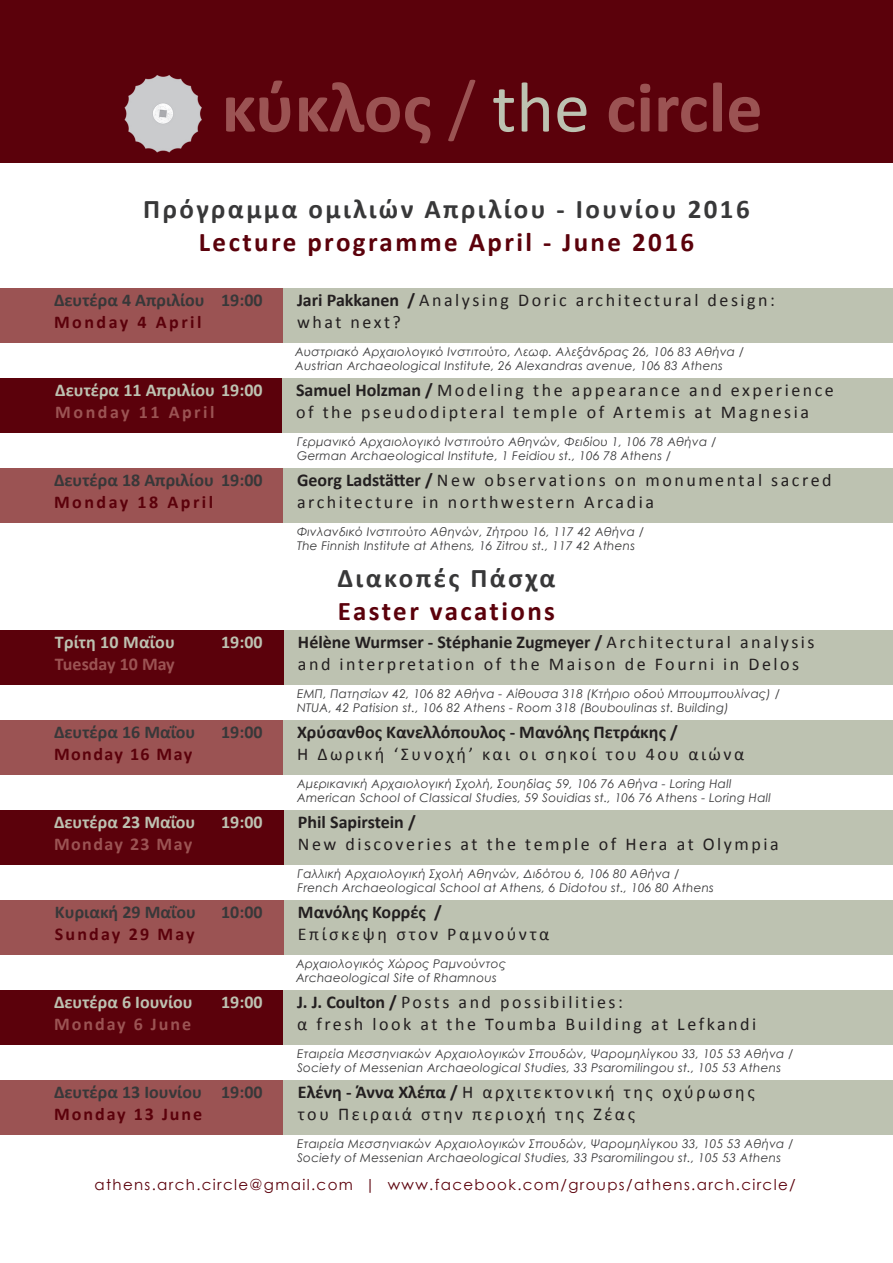
<style>
.page{position:relative;width:893px;height:1263px;background:#fff}
.page>*{position:absolute;margin:0;border:0;box-sizing:border-box;transform-origin:0 0}
.t1{font:700 72px "Calibri";color:#9b5353}
.t2{font:700 27px "Calibri";letter-spacing:.09em;color:#383839}
.t3{font:700 27px "Calibri";letter-spacing:.09em;color:#5b010b}
.t4{font:18px/21.6px "Calibri";letter-spacing:.14em;color:#231f20}
.t5{font:700 18px "Calibri";color:#231f20}
.t6{font:700 18px "Calibri";color:#383839}
.t7{font:700 18px "Calibri";color:#bdc2b1}
.t8{font:700 18px "Calibri";letter-spacing:.14em;color:#5b010b}
.t9{font:700 18px "Calibri";letter-spacing:.12em;color:#5b010b}
.t10{font:700 18px "Calibri";letter-spacing:.14em;color:#9b5353}
.t11{font:700 18px "Calibri";color:#9b5353}
.t12{font:700 18px "Calibri";letter-spacing:.08em;color:#5b010b}
.t13{font:700 18px "Calibri";letter-spacing:.11em;color:#9b5353}
.t14{font:700 18px "Calibri";letter-spacing:.09em;color:#9b5353}
.t15{font:15px "Century Gothic";letter-spacing:.09em;color:#5b010b}
.t16{font:italic 12px "Century Gothic";letter-spacing:.02em;color:#383839}
.s1{font-weight:400}
.s2{font-weight:400;color:#bdc2b1}
.s3{font-weight:700}
</style>
<div class="page">
<div style="left:0;top:0;width:893px;height:162px;background:#5b010b"></div>
<img style="left:125px;top:75px;width:77px;height:77px">
<div style="left:0;top:288px;width:284px;height:54px;background:#9b5353"></div>
<div style="left:284px;top:288px;width:609px;height:54px;background:#bdc2b1"></div>
<div style="left:0;top:378px;width:284px;height:54px;background:#5b010b"></div>
<div style="left:283px;top:378px;width:610px;height:54px;background:#bdc2b1"></div>
<div style="left:0;top:468px;width:284px;height:54px;background:#9b5353"></div>
<div style="left:284px;top:468px;width:609px;height:54px;background:#bdc2b1"></div>
<div style="left:0;top:630px;width:284px;height:54px;background:#5b010b"></div>
<div style="left:284px;top:630px;width:609px;height:54px;background:#bdc2b1"></div>
<div style="left:0;top:720px;width:284px;height:54px;background:#9b5353"></div>
<div style="left:284px;top:720px;width:609px;height:54px;background:#bdc2b1"></div>
<div style="left:0;top:810px;width:284px;height:54px;background:#5b010b"></div>
<div style="left:284px;top:810px;width:609px;height:54px;background:#bdc2b1"></div>
<div style="left:0;top:900px;width:284px;height:54px;background:#9b5353"></div>
<div style="left:284px;top:900px;width:609px;height:54px;background:#bdc2b1"></div>
<div style="left:0;top:990px;width:284px;height:54px;background:#5b010b"></div>
<div style="left:284px;top:990px;width:609px;height:54px;background:#bdc2b1"></div>
<div style="left:0;top:1080px;width:284px;height:54px;background:#9b5353"></div>
<div style="left:284px;top:1080px;width:609px;height:54px;background:#bdc2b1"></div>
<p class="t1" style="left:222px;top:62px;width:542px">κύκλος <span class="s1">/</span> <span class="s2">the</span> circle</p>
<p class="t2" style="left:143px;top:192px;width:608px">Πρόγραμμα ομιλιών Απριλίου - Ιουνίου 2016</p>
<p class="t3" style="left:199px;top:224px;width:497px">Lecture programme April - June 2016</p>
<p class="t6" style="left:54px;top:289px;width:152px">Δευτέρα 4 Απριλίου</p>
<p class="t8" style="left:54px;top:310px;width:149px">Monday 4 April</p>
<p class="t6" style="left:221px;top:289px;width:43px">19:00</p>
<p class="t7" style="left:55px;top:379px;width:209px">Δευτέρα 11 Απριλίου 19:00</p>
<p class="t10" style="left:55px;top:400px;width:161px">Monday 11 April</p>
<p class="t6" style="left:54px;top:469px;width:210px">Δευτέρα 18 Απριλίου 19:00</p>
<p class="t8" style="left:54px;top:490px;width:161px">Monday 18 April</p>
<p class="t7" style="left:55px;top:631px;width:121px">Τρίτη 10 Μαΐου</p>
<p class="t11" style="left:55px;top:652px;width:121px">Tuesday 10 May</p>
<p class="t6" style="left:54px;top:721px;width:143px">Δευτέρα 16 Μαΐου</p>
<p class="t12" style="left:54px;top:742px;width:140px">Monday 16 May</p>
<p class="t7" style="left:221px;top:631px;width:43px">19:00</p>
<p class="t6" style="left:221px;top:721px;width:43px">19:00</p>
<p class="t7" style="left:54px;top:811px;width:143px">Δευτέρα 23 Μαΐου</p>
<p class="t7" style="left:221px;top:811px;width:43px">19:00</p>
<p class="t14" style="left:54px;top:832px;width:140px">Monday 23 May</p>
<p class="t6" style="left:55px;top:901px;width:142px">Κυριακή 29 Μαΐου</p>
<p class="t9" style="left:55px;top:922px;width:141px">Sunday 29 May</p>
<p class="t7" style="left:54px;top:991px;width:140px">Δευτέρα 6 Ιουνίου</p>
<p class="t13" style="left:54px;top:1012px;width:139px">Monday 6 June</p>
<p class="t6" style="left:221px;top:901px;width:43px">10:00</p>
<p class="t7" style="left:221px;top:991px;width:43px">19:00</p>
<p class="t6" style="left:54px;top:1081px;width:149px">Δευτέρα 13 Ιουνίου</p>
<p class="t9" style="left:54px;top:1102px;width:150px">Monday 13 June</p>
<p class="t6" style="left:221px;top:1081px;width:43px">19:00</p>
<p class="t4" style="left:297px;top:289px;width:479px"><span class="s3">Jari Pakkanen /</span> Analysing Doric architectural design:</p>
<p class="t4" style="left:297px;top:311px;width:105px">what next?</p>
<p class="t16" style="left:295px;top:343px;width:450px">Αυστριακό Αρχαιολογικό Ινστιτούτο, Λεωφ. Αλεξάνδρας 26, 106 83 Αθήνα /</p>
<p class="t16" style="left:295px;top:357px;width:429px">Austrian Archaeological Institute, 26 Alexandras avenue, 106 83 Athens</p>
<p class="t4" style="left:296px;top:379px;width:539px"><span class="s3">Samuel Holzman /</span> Modeling the appearance and experience</p>
<p class="t4" style="left:296px;top:401px;width:514px">of the pseudodipteral temple of Artemis at Magnesia</p>
<p class="t16" style="left:297px;top:433px;width:421px">Γερμανικό Αρχαιολογικό Ινστιτούτο Aθηνών, Φειδίου 1, 106 78 Αθήνα /</p>
<p class="t16" style="left:297px;top:447px;width:376px">German Archaeological Institute, 1 Feidiou st., 106 78 Athens /</p>
<p class="t4" style="left:297px;top:469px;width:536px"><span class="s3">Georg Ladstätter /</span> New observations on monumental sacred architecture in northwestern Arcadia</p>
<p class="t16" style="left:297px;top:523px;width:348px">Φινλανδικό Ινστιτούτο Αθηνών, Ζήτρου 16, 117 42 Αθήνα /</p>
<p class="t16" style="left:297px;top:537px;width:340px">The Finnish Institute at Athens, 16 Zitrou st., 117 42 Athens</p>
<p class="t2" style="left:337px;top:561px;width:219px">Διακοπές Πάσχα</p>
<p class="t3" style="left:338px;top:593px;width:219px">Easter vacations</p>
<p class="t5" style="left:298px;top:631px;width:518px">Hélène Wurmser - Stéphanie Zugmeyer / <span class="s1">A r c h i t e c t u r a l a n a l y s i s</span></p>
<p class="t4" style="left:298px;top:653px;width:503px">and interpretation of the Maison de Fourni in Delos</p>
<p class="t16" style="left:297px;top:685px;width:484px">ΕΜΠ, Πατησίων 42, 106 82 Αθήνα - Αίθουσα 318 (Κτήριο οδού Μπουμπουλίνας) /</p>
<p class="t16" style="left:297px;top:699px;width:433px">NTUA, 42 Patision st., 106 82 Athens - Room 318 (Bouboulinas st. Building)</p>
<p class="t5" style="left:297px;top:721px;width:382px">Xρύσανθος Κανελλόπουλος - Μανόλης Πετράκης /</p>
<p class="t4" style="left:297px;top:743px;width:449px">Η Δωρική ‘Συνοχή’ και οι σηκοί του 4ου αιώνα</p>
<p class="t16" style="left:297px;top:775px;width:436px">Αμερικανική Αρχαιολογική Σχολή, Σουηδίας 59, 106 76 Αθήνα - Loring Hall</p>
<p class="t16" style="left:297px;top:789px;width:475px">American School of Classical Studies, 59 Souidias st., 106 76 Athens - Loring Hall</p>
<p class="t5" style="left:298px;top:811px;width:119px">Phil Sapirstein /</p>
<p class="t4" style="left:298px;top:833px;width:482px">New discoveries at the temple of Hera at Olympia</p>
<p class="t16" style="left:298px;top:865px;width:383px">Γαλλική Αρχαιολογική Σχολή Αθηνών, Διδότου 6, 106 80 Aθήνα /</p>
<p class="t16" style="left:298px;top:879px;width:418px">French Archaeological School at Athens, 6 Didotou st., 106 80 Athens</p>
<p class="t5" style="left:298px;top:901px;width:145px">Μανόλης Κορρές /</p>
<p class="t4" style="left:298px;top:923px;width:253px">Επίσκεψη στον Ραμνούντα</p>
<p class="t16" style="left:296px;top:955px;width:211px">Aρχαιολογικός Χώρος Ραμνούντος</p>
<p class="t16" style="left:296px;top:969px;width:202px">Archaeological Site of Rhamnous</p>
<p class="t4" style="left:297px;top:991px;width:327px"><span class="s3">J. J. Coulton /</span> Posts and possibilities:</p>
<p class="t4" style="left:297px;top:1013px;width:461px">α fresh look at the Toumba Building at Lefkandi</p>
<p class="t16" style="left:297px;top:1045px;width:498px">Εταιρεία Μεσσηνιακών Αρχαιολογικών Σπουδών, Ψαρομηλίγκου 33, 105 53 Αθήνα /</p>
<p class="t16" style="left:297px;top:1059px;width:485px">Society of Messenian Archaeological Studies, 33 Psaromilingou st., 105 53 Athens</p>
<p class="t4" style="left:298px;top:1081px;width:458px"><span class="s3">Ελένη - Άννα Χλέπα /</span> Η αρχιτεκτονική της οχύρωσης</p>
<p class="t4" style="left:298px;top:1103px;width:339px">του Πειραιά στην περιοχή της Ζέας</p>
<p class="t16" style="left:297px;top:1135px;width:498px">Εταιρεία Μεσσηνιακών Aρχαιολογικών Σπουδών, Ψαρομηλίγκου 33, 105 53 Αθήνα /</p>
<p class="t16" style="left:297px;top:1149px;width:485px">Society of Messenian Archaeological Studies, 33 Psaromilingou st., 105 53 Athens</p>
<p class="t15" style="left:94px;top:1174px;width:703px">athens.arch.circle@gmail.com | www.facebook.com/groups/athens.arch.circle/</p>
</div>
